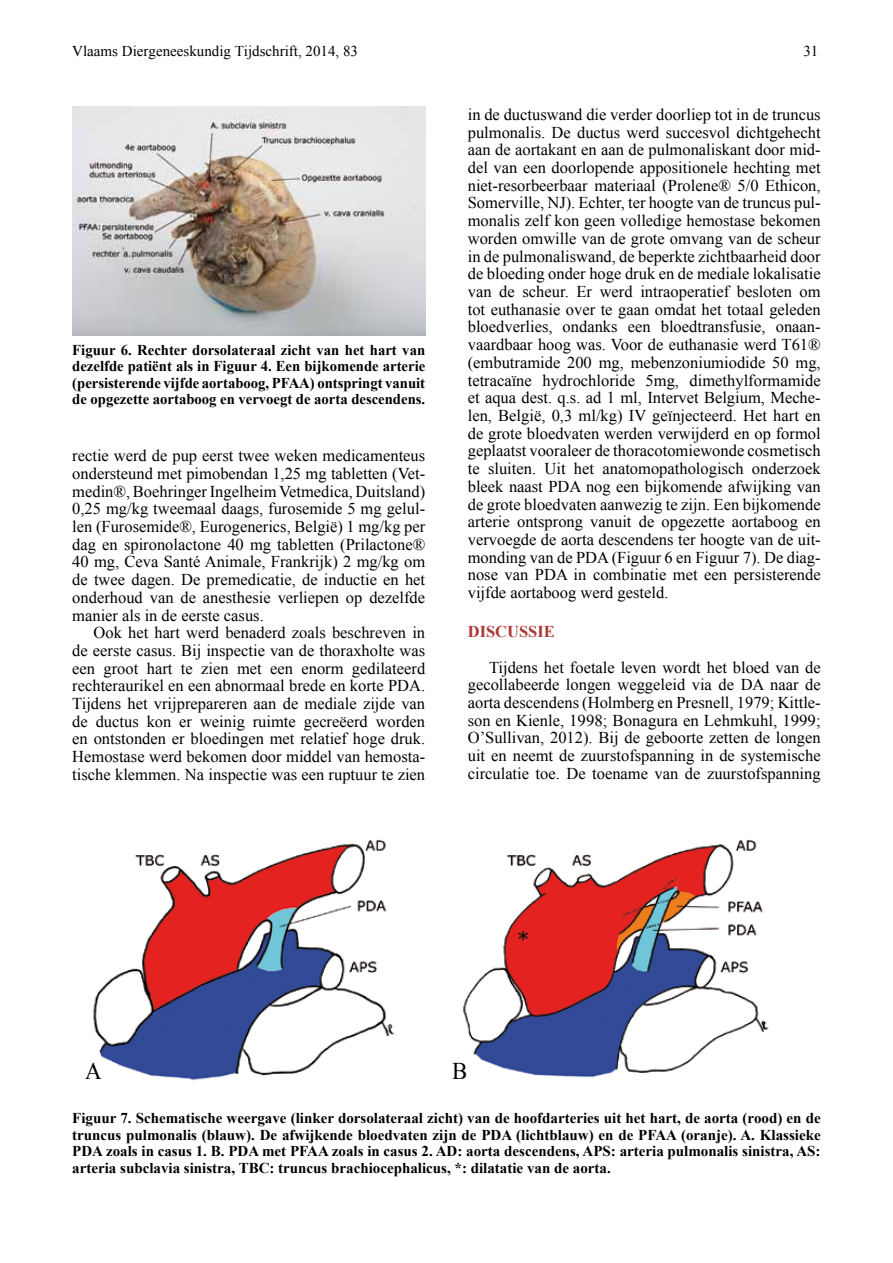
<style>
.page{position:relative;width:893px;height:1263px;background:#fff}
.page>*{position:absolute;margin:0;border:0;box-sizing:border-box;transform-origin:0 0}
.t1{font:24px "Times New Roman";color:#000;scale:.95 1}
.t2{font:16.5px/17.7px "Times New Roman";color:#000;text-align:justify}
.t3{font:700 16.5px "Times New Roman";color:#ad3834}
.t4{font:700 15px/16.5px "Times New Roman";color:#000;text-align:justify}
.t5{font:15px "Times New Roman";color:#000}
</style>
<div class="page">
<img style="left:72px;top:106px;width:353px;height:230px">
<img style="left:93px;top:840px;width:676px;height:241px">
<div style="left:85px;top:1062px;width:21px;height:38px;background:#fff"></div>
<div style="left:452px;top:1062px;width:31px;height:38px;background:#fff"></div>
<p class="t5" style="left:72px;top:41px;width:287px">Vlaams Diergeneeskundig Tijdschrift, 2014, 83</p>
<p class="t5" style="left:803px;top:41px;width:16px">31</p>
<p class="t4" style="left:72px;top:341px;width:354px">Figuur 6. Rechter dorsolateraal zicht van het hart van dezelfde patiënt als in Figuur 4. Een bijkomende arterie (persisterende vijfde aortaboog, PFAA) ontspringt vanuit de opgezette aortaboog en vervoegt de aorta descendens.</p>
<p class="t2" style="left:72px;top:446px;width:354px">rectie werd de pup eerst twee weken medicamenteus ondersteund met pimobendan 1,25 mg tabletten (Vet&shy;medin®, Boehringer Ingelheim Vetmedica, Duitsland)<br>0,25 mg/kg tweemaal daags, furosemide 5 mg gelul&shy;len (Furosemide®, Eurogenerics, België) 1 mg/kg per dag en spironolactone 40 mg tabletten (Prilactone® 40 mg, Ceva Santé Animale, Frankrijk) 2 mg/kg om de twee dagen. De premedicatie, de inductie en het onderhoud van de anesthesie verliepen op dezelfde manier als in de eerste casus.</p>
<p class="t2" style="left:72px;top:624px;width:354px;text-indent:21px">Ook het hart werd benaderd zoals beschreven in de eerste casus. Bij inspectie van de thoraxholte was een groot hart te zien met een enorm gedilateerd rechteraurikel en een abnormaal brede en korte PDA.<br>Tijdens het vrijprepareren aan de mediale zijde van de ductus kon er weinig ruimte gecreëerd worden en ontstonden er bloedingen met relatief hoge druk.<br>Hemostase werd bekomen door middel van hemosta&shy;tische klemmen. Na inspectie was een ruptuur te zien</p>
<p class="t2" style="left:468px;top:105px;width:354px">in de ductuswand die verder doorliep tot in de truncus pulmonalis. De ductus werd succesvol dichtgehecht aan de aortakant en aan de pulmonaliskant door mid&shy;del van een doorlopende appositionele hechting met niet-resorbeerbaar materiaal (Prolene® 5/0 Ethicon, Somerville, NJ). Echter, ter hoogte van de truncus pul&shy;monalis zelf kon geen volledige hemostase bekomen worden omwille van de grote omvang van de scheur in de pulmonaliswand, de beperkte zichtbaarheid door de bloeding onder hoge druk en de mediale lokalisatie van de scheur. Er werd intraoperatief besloten om tot euthanasie over te gaan omdat het totaal geleden bloedverlies, ondanks een bloedtransfusie, onaan&shy;vaardbaar hoog was. Voor de euthanasie werd T61® (embutramide 200 mg, mebenzoniumiodide 50 mg, tetracaïne hydrochloride 5mg, dimethylformamide et aqua dest. q.s. ad 1 ml, Intervet Belgium, Meche&shy;len, België, 0,3 ml/kg) IV geïnjecteerd. Het hart en de grote bloedvaten werden verwijderd en op formol geplaatst vooraleer de thoracotomiewonde cosmetisch te sluiten. Uit het anatomopathologisch onderzoek bleek naast PDA nog een bijkomende afwijking van de grote bloedvaten aanwezig te zijn. Een bijkomende arterie ontsprong vanuit de opgezette aortaboog en vervoegde de aorta descendens ter hoogte van de uit&shy;monding van de PDA (Figuur 6 en Figuur 7). De diag&shy;nose van PDA in combinatie met een persisterende vijfde aortaboog werd gesteld.</p>
<p class="t3" style="left:468px;top:620px;width:89px">DISCUSSIE</p>
<p class="t2" style="left:468px;top:658px;width:354px;text-indent:21px">Tijdens het foetale leven wordt het bloed van de gecollabeerde longen weggeleid via de DA naar de aorta descendens (Holmberg en Presnell, 1979; Kittle&shy;son en Kienle, 1998; Bonagura en Lehmkuhl, 1999; O’Sullivan, 2012). Bij de geboorte zetten de longen uit en neemt de zuurstofspanning in de systemische circulatie toe. De toename van de zuurstofspanning</p>
<h1 class="t1" style="left:85px;top:1054px;width:19px">A</h1>
<h1 class="t1" style="left:452px;top:1054px;width:18px">B</h1>
<p class="t4" style="left:72px;top:1109px;width:750px">Figuur 7. Schematische weergave (linker dorsolateraal zicht) van de hoofdarteries uit het hart, de aorta (rood) en de truncus pulmonalis (blauw). De afwijkende bloedvaten zijn de PDA (lichtblauw) en de PFAA (oranje). A. Klassieke PDA zoals in casus 1. B. PDA met PFAA zoals in casus 2. AD: aorta descendens, APS: arteria pulmonalis sinistra, AS: arteria subclavia sinistra, TBC: truncus brachiocephalicus, *: dilatatie van de aorta.</p>
</div>
